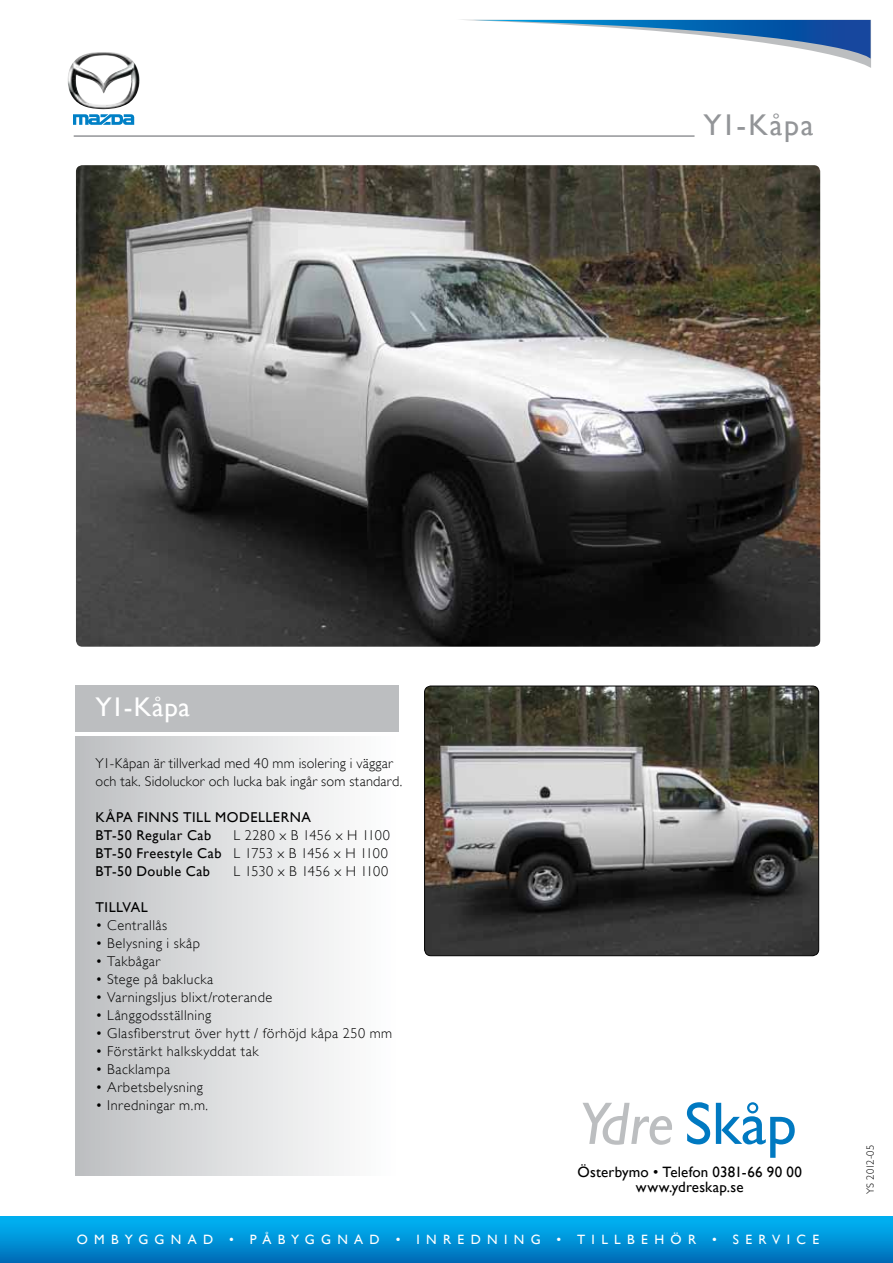
<style>
.page{position:relative;width:893px;height:1263px;background:#fff}
.page>*{position:absolute;margin:0;border:0;box-sizing:border-box;transform-origin:0 0}
.t1{font:30px "Gill Sans";letter-spacing:.055em;color:#939598}
.t2{font:27px "Gill Sans";letter-spacing:.025em;color:#fff}
.t3{font:15px/15px "Gill Sans";letter-spacing:.01em;color:#000;text-align:center}
.t4{font:300 14.25px/18px "Gill Sans";letter-spacing:.03em;color:#000}
.t5{font:14.25px/18px "Gill Sans";letter-spacing:.035em;color:#000}
.t6{font:300 14.25px "Gill Sans";letter-spacing:-.005em;color:#000}
.t7{font:13.5px "Gill Sans";letter-spacing:.47em;color:#fff}
.t8{font:300 10.5px "Gill Sans";letter-spacing:.015em;color:#000}
.s1{font-weight:400}
</style>
<div class="page">
<div style="left:76px;top:736px;width:323px;height:440px;background:linear-gradient(to right,#bfc0c3,#fff)"></div>
<div style="left:75px;top:685px;width:324px;height:47px;background:#bcbec0"></div>
<svg style="left:467px;top:20px;width:404px;height:48px"></svg>
<div style="left:0;top:1216px;width:893px;height:47px;background:linear-gradient(to bottom,#00b8f8,#006db7)"></div>
<svg style="left:583px;top:1103px;width:89px;height:42px"></svg>
<svg style="left:687px;top:1102px;width:23px;height:42px"></svg>
<svg style="left:716px;top:1102px;width:79px;height:56px"></svg>
<hr style="left:74px;top:135px;width:620px;height:2px;background:#939598">
<img style="left:68px;top:52px;width:71px;height:57px">
<svg style="left:73px;top:114px;width:62px;height:11px"></svg>
<img style="left:76px;top:165px;width:744px;height:482px">
<img style="left:425px;top:686px;width:394px;height:270px">
<div style="left:424px;top:686px;width:395px;height:270px;border:1px solid #000;border-radius:6px"></div>
<h1 class="t1" style="left:703px;top:108px;width:112px">Y1-Kåpa</h1>
<h2 class="t2" style="left:96px;top:691px;width:96px">Y1-Kåpa</h2>
<p class="t4" style="left:96px;top:754px;width:308px">Y1-Kåpan är tillverkad med 40 mm isolering i väggar och tak. Sidoluckor och lucka bak ingår som standard.</p>
<p class="t5" style="left:96px;top:808px;width:217px">KÅPA finns ti ll modellerna<br>BT-50 Regular Cab</p>
<p class="t4" style="left:96px;top:826px;width:296px;text-indent:138px">L 2280 x B 1456 x H 1100<br><span class="s1">BT-50 Freestyle Cab</span> L 1753 x B 1456 x H 1100<br><span class="s1">BT-50 Double Cab</span></p>
<p class="t6" style="left:234px;top:863px;width:156px">L 1530 x B 1456 x H 1100</p>
<p class="t5" style="left:96px;top:898px;width:54px">Ti llval</p>
<p class="t4" style="left:96px;top:916px;width:73px">• Centrallås</p>
<p class="t4" style="left:96px;top:934px;width:106px">• Belysning i skåp</p>
<p class="t4" style="left:96px;top:952px;width:66px">• Takbågar</p>
<p class="t4" style="left:96px;top:970px;width:119px">• Stege på baklucka</p>
<p class="t4" style="left:96px;top:988px;width:178px">• Varningsljus blixt/roterande</p>
<p class="t4" style="left:96px;top:1006px;width:117px">• Långgodsställning</p>
<p class="t4" style="left:96px;top:1024px;width:298px">• Glasfiberstrut över hytt / förhöjd kåpa 250 mm</p>
<p class="t4" style="left:96px;top:1042px;width:164px">• Förstärkt halkskyddat tak</p>
<p class="t4" style="left:96px;top:1060px;width:76px">• Backlampa</p>
<p class="t4" style="left:96px;top:1078px;width:109px">• Arbetsbelysning</p>
<p class="t4" style="left:96px;top:1096px;width:114px">• Inredningar m.m.</p>
<p class="t3" style="left:577px;top:1164px;width:226px">Österbymo • Telefon 0381-66 90 00 www.ydreskap.se</p>
<p class="t7" style="left:77px;top:1231px;width:742px">Ombyggnad • Påbyggnad • Inredni ng • Ti llbehör • SER VICE</p>
<p class="t8" style="left:864px;top:1194px;width:51px;rotate:-90deg">YS 2012-05</p>
</div>
